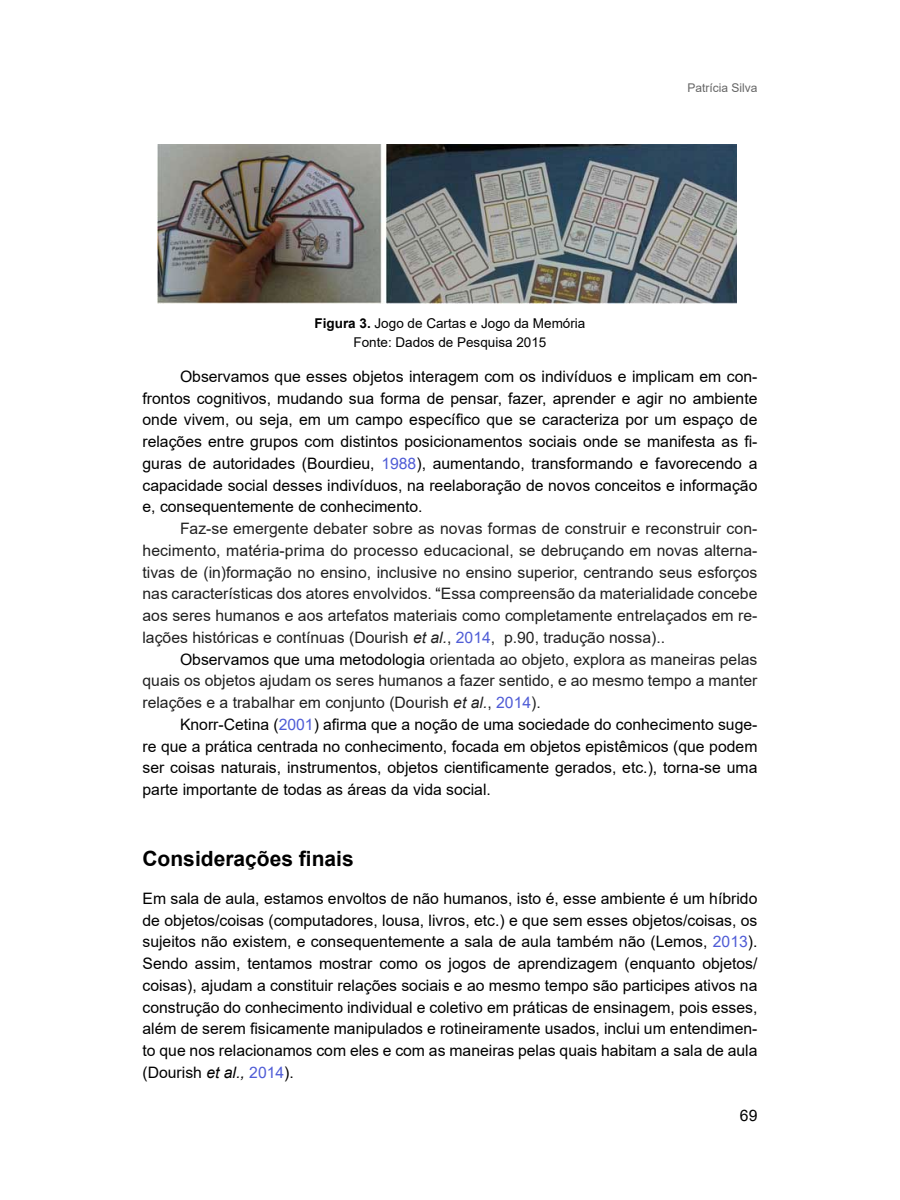
<style>
.page{position:relative;width:900px;height:1200px;background:#fff}
.page>*{position:absolute;margin:0;border:0;box-sizing:border-box;transform-origin:0 0}
.Titulo_primer_nivel{font:700 21px "Arial";color:#000}
.Texto{font:15.75px/21.8px "Arial";color:#000;text-align:justify}
.Texto-2{font:15.75px/21.8px "Arial";color:#212121;text-align:justify}
.Texto_tablas{font:13.5px "Arial";color:#000}
.t1{font:12px "Arial";color:#666}
.s1{font-weight:700}
.s2{color:#4f5cd6}
.s3{color:#000}
.s4{font-style:italic}
</style>
<div class="page">
<img style="left:158px;top:145px;width:578px;height:159px">
<p class="t1" style="left:687px;top:79px;width:72px">Patrícia Silva</p>
<p class="Texto_tablas" style="left:315px;top:314px;width:272px"><span class="s1">Figura 3.</span> Jogo de Cartas e Jogo da Memória</p>
<p class="Texto_tablas" style="left:354px;top:333px;width:194px">Fonte: Dados de Pesquisa 2015</p>
<p class="Texto" style="left:142px;top:365px;width:616px;text-indent:38px">Observamos que esses objetos interagem com os indivíduos e implicam em con&shy;frontos cognitivos, mudando sua forma de pensar, fazer, aprender e agir no ambiente onde vivem, ou seja, em um campo específico que se caracteriza por um espaço de relações entre grupos com distintos posicionamentos sociais onde se manifesta as fi&shy;guras de autoridades (Bourdieu, <span class="s2">1988</span>), aumentando, transformando e favorecendo a capacidade social desses indivíduos, na reelaboração de novos conceitos e informação e, consequentemente de conhecimento.</p>
<p class="Texto-2" style="left:142px;top:517px;width:616px;text-indent:38px">Faz-se emergente debater sobre as novas formas de construir e reconstruir con&shy;hecimento, matéria-prima do processo educacional, se debruçando em novas alterna&shy;tivas de (in)formação no ensino, inclusive no ensino superior, centrando seus esforços nas características dos atores envolvidos. <span class="s3">“</span>Essa compreensão da materialidade concebe aos seres humanos e aos artefatos materiais como completamente entrelaçados em re&shy;lações históricas e contínuas (Dourish <span class="s4">et al.</span>, <span class="s2">2014</span>, p.90, tradução nossa)..</p>
<p class="Texto-2" style="left:142px;top:648px;width:616px;text-indent:38px"><span class="s3">Observamos que uma metodologia</span> orientada ao objeto, explora as maneiras pelas quais os objetos ajudam os seres humanos a fazer sentido, e ao mesmo tempo a manter relações e a trabalhar em conjunto (Dourish <span class="s4">et al.</span>, <span class="s2">2014</span>).</p>
<p class="Texto" style="left:142px;top:713px;width:616px;text-indent:38px">Knorr-Cetina (<span class="s2">2001</span>) afirma que a noção de uma sociedade do conhecimento suge&shy;re que a prática centrada no conhecimento, focada em objetos epistêmicos (que podem ser coisas naturais, instrumentos, objetos cientificamente gerados, etc.), torna-se uma parte importante de todas as áreas da vida social.</p>
<p class="Titulo_primer_nivel" style="left:142px;top:843px;width:213px">Considerações finais</p>
<p class="Texto" style="left:142px;top:887px;width:617px">Em sala de aula, estamos envoltos de não humanos, isto é, esse ambiente é um híbrido de objetos/coisas (computadores, lousa, livros, etc.) e que sem esses objetos/coisas, os sujeitos não existem, e consequentemente a sala de aula também não (Lemos, <span class="s2">2013</span>).<br>Sendo assim, tentamos mostrar como os jogos de aprendizagem (enquanto objetos/ coisas), ajudam a constituir relações sociais e ao mesmo tempo são participes ativos na construção do conhecimento individual e coletivo em práticas de ensinagem, pois esses, além de serem fisicamente manipulados e rotineiramente usados, inclui um entendimen&shy;to que nos relacionamos com eles e com as maneiras pelas quais habitam a sala de aula (Dourish <span class="s4">et al.,</span> <span class="s2">2014</span>).</p>
<p class="Texto" style="left:740px;top:1105px;width:19px">69</p>
</div>
